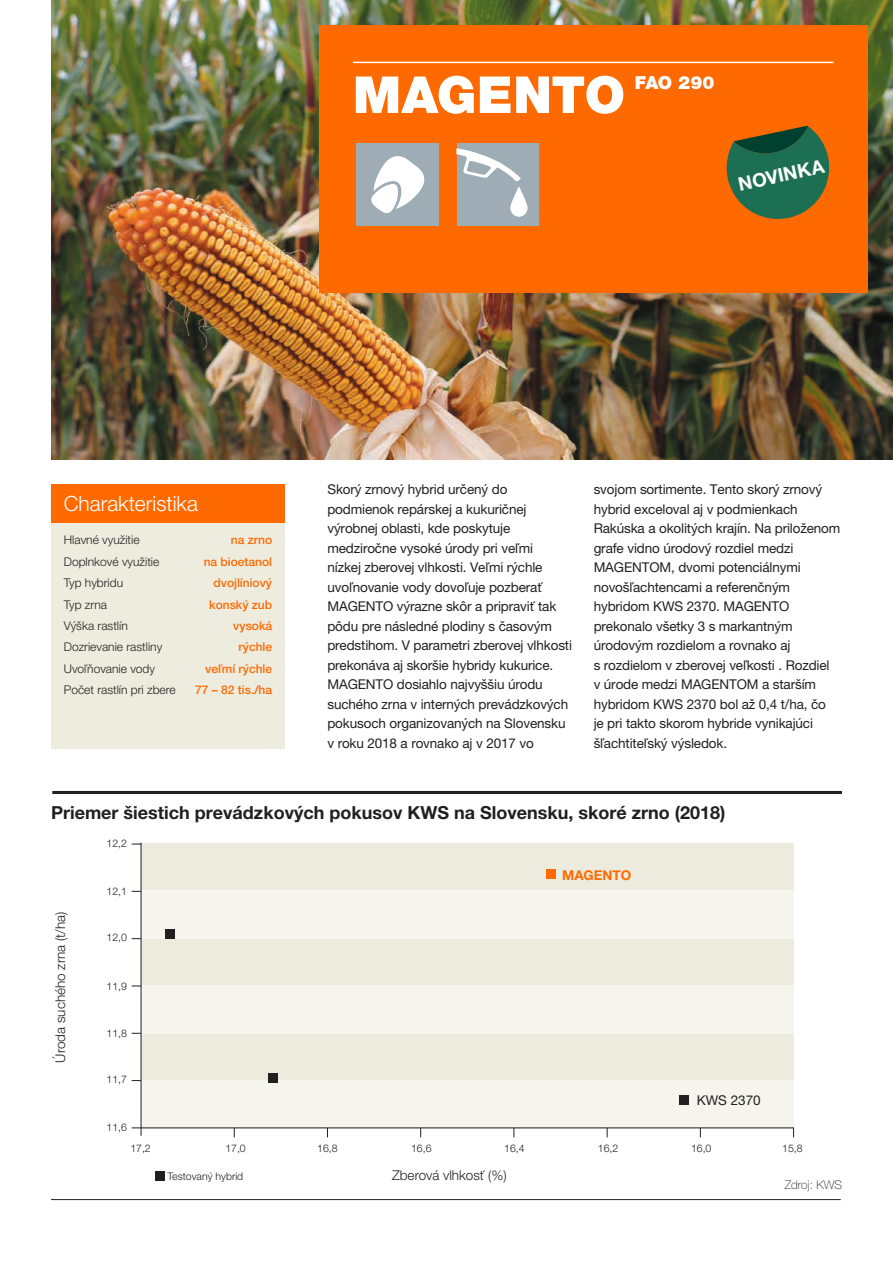
<style>
.page{position:relative;width:893px;height:1263px;background:#fff}
.page>*{position:absolute;margin:0;border:0;box-sizing:border-box;transform-origin:0 0}
.t1{font:900 51px "Helvetica Neue LT Pro";letter-spacing:-.005em;color:#fff}
.t2{font:300 21px "Helvetica Neue LT Pro";color:#fff}
.t3{font:700 18.9px "Helvetica Neue LT Pro";color:#fff}
.t4{font:700 18px "Helvetica Neue LT Pro";color:#231f20}
.t5{font:900 18px "Helvetica Neue LT Pro";letter-spacing:-.01em;color:#fff}
.t6{font:13.5px/19.5px "Helvetica Neue LT Pro";letter-spacing:-.01em;color:#231f20}
.t7{font:300 13.5px "Helvetica Neue LT Pro";color:#231f20}
.t8{font:700 13.5px "Helvetica Neue LT Pro";color:#ff6a00}
.t9{font:300 12px "Helvetica Neue LT Pro";color:#231f20}
.t10{font:500 12px "Helvetica Neue LT Pro";color:#ff6a00}
.t11{font:100 12px "Helvetica Neue LT Pro";color:#231f20}
.t12{font:300 10.5px "Helvetica Neue LT Pro";color:#231f20}
</style>
<div class="page">
<img style="left:51px;top:0;width:842px;height:459px">
<div style="left:319px;top:26px;width:548px;height:267px;background:#ff6a00"></div>
<div style="left:51px;top:485px;width:234px;height:263px;background:#edecdf"></div>
<div style="left:51px;top:485px;width:234px;height:38px;background:#ff6a00"></div>
<hr style="left:353px;top:62px;width:480px;height:1px;background:#fff">
<svg style="left:726px;top:126px;width:104px;height:93px"></svg>
<hr style="left:52px;top:791px;width:790px;height:3px;background:#231f20">
<hr style="left:51px;top:1199px;width:790px;height:1px;background:#231f20">
<div style="left:155px;top:1171px;width:10px;height:10px;background:#231f20"></div>
<div style="left:141px;top:843px;width:653px;height:285px;background:#ecebde"></div>
<div style="left:141px;top:1080px;width:653px;height:49px;background:#f5f5ee"></div>
<div style="left:141px;top:985px;width:653px;height:48px;background:#f5f5ee"></div>
<div style="left:141px;top:890px;width:653px;height:49px;background:#f5f5ee"></div>
<hr style="left:141px;top:843px;width:1px;height:293px;background:#231f20">
<hr style="left:132px;top:1127px;width:662px;height:1px;background:#231f20">
<div style="left:679px;top:1095px;width:10px;height:9px;background:#231f20"></div>
<div style="left:268px;top:1073px;width:9px;height:10px;background:#231f20"></div>
<div style="left:165px;top:929px;width:10px;height:10px;background:#231f20"></div>
<div style="left:546px;top:869px;width:9px;height:10px;background:#ff6a00"></div>
<div style="left:356px;top:143px;width:83px;height:83px;background:#9dacb5"></div>
<svg style="left:371px;top:156px;width:54px;height:57px"></svg>
<div style="left:457px;top:143px;width:82px;height:83px;background:#9dacb5"></div>
<svg style="left:457px;top:148px;width:71px;height:69px"></svg>
<h1 class="t1" style="left:353px;top:64px;width:274px">MAGENTO</h1>
<h3 class="t5" style="left:635px;top:72px;width:81px">FAO 290</h3>
<h3 class="t3" style="left:736px;top:173px;width:89px;rotate:-12deg">NOVINKA</h3>
<h2 class="t2" style="left:64px;top:490px;width:136px">Charakteristika</h2>
<p class="t9" style="left:64px;top:533px;width:77px">Hlavné využitie</p>
<p class="t10" style="left:231px;top:533px;width:43px">na zrno</p>
<p class="t9" style="left:64px;top:554px;width:97px">Doplnkové využitie</p>
<p class="t10" style="left:204px;top:554px;width:70px">na bioetanol</p>
<p class="t9" style="left:64px;top:575px;width:61px">Typ hybridu</p>
<p class="t10" style="left:213px;top:576px;width:60px">dvojlíniový</p>
<p class="t9" style="left:64px;top:597px;width:45px">Typ zrna</p>
<p class="t10" style="left:209px;top:597px;width:64px">konský zub</p>
<p class="t9" style="left:64px;top:618px;width:66px">Výška rastlín</p>
<p class="t10" style="left:233px;top:618px;width:40px">vysoká</p>
<p class="t9" style="left:64px;top:640px;width:100px">Dozrievanie rastliny</p>
<p class="t10" style="left:239px;top:640px;width:35px">rýchle</p>
<p class="t9" style="left:64px;top:661px;width:93px">Uvoľňovanie vody</p>
<p class="t10" style="left:205px;top:661px;width:68px">veľmí rýchle</p>
<p class="t9" style="left:64px;top:682px;width:113px">Počet rastlín pri zbere</p>
<p class="t10" style="left:195px;top:683px;width:78px">77 – 82 tis./ha</p>
<p class="t6" style="left:327px;top:480px;width:246px">Skorý zrnový hybrid určený do podmienok repárskej a kukuričnej výrobnej oblasti, kde poskytuje medziročne vysoké úrody pri veľmi<br>nízkej zberovej vlhkosti. Veľmi rýchle uvoľnovanie vody dovoľuje pozberať MAGENTO výrazne skôr a pripraviť tak pôdu pre následné plodiny s časovým predstihom. V parametri zberovej vlhkosti prekonáva aj skoršie hybridy kukurice.<br>MAGENTO dosiahlo najvyššiu úrodu suchého zrna v interných prevádzkových pokusoch organizovaných na Slovensku v roku 2018 a rovnako aj v 2017 vo</p>
<p class="t6" style="left:594px;top:480px;width:248px">svojom sortimente. Tento skorý zrnový hybrid exceloval aj v podmienkach Rakúska a okolitých krajín. Na priloženom grafe vidno úrodový rozdiel medzi MAGENTOM, dvomi potenciálnymi novošľachtencami a referenčným hybridom KWS 2370. MAGENTO prekonalo všetky 3 s markantným úrodovým rozdielom a rovnako aj<br>s rozdielom v zberovej veľkosti . Rozdiel<br>v úrode medzi MAGENTOM a starším hybridom KWS 2370 bol až 0,4 t/ha, čo<br>je pri takto skorom hybride vynikajúci šľachtiteľský výsledok.</p>
<h3 class="t4" style="left:51px;top:802px;width:676px">Priemer šiestich prevádzkových pokusov KWS na Slovensku, skoré zrno (2018)</h3>
<p class="t7" style="left:52px;top:1062px;width:152px;rotate:-90deg">Úroda suchého zrna (t/ha)</p>
<p class="t12" style="left:107px;top:837px;width:22px">12,2</p>
<p class="t12" style="left:107px;top:884px;width:22px">12,1</p>
<p class="t12" style="left:107px;top:931px;width:22px">12,0</p>
<p class="t12" style="left:107px;top:979px;width:22px">11,9</p>
<p class="t12" style="left:107px;top:1026px;width:22px">11,8</p>
<p class="t12" style="left:107px;top:1073px;width:22px">11,7</p>
<p class="t12" style="left:107px;top:1121px;width:22px">11,6</p>
<p class="t8" style="left:562px;top:866px;width:71px">MAGENTO</p>
<p class="t6" style="left:697px;top:1090px;width:66px">KWS 2370</p>
<p class="t12" style="left:130px;top:1142px;width:22px">17,2</p>
<p class="t12" style="left:225px;top:1142px;width:22px">17,0</p>
<p class="t12" style="left:317px;top:1142px;width:22px">16,8</p>
<p class="t12" style="left:411px;top:1142px;width:22px">16,6</p>
<p class="t12" style="left:504px;top:1142px;width:22px">16,4</p>
<p class="t12" style="left:598px;top:1142px;width:22px">16,2</p>
<p class="t12" style="left:691px;top:1142px;width:22px">16,0</p>
<p class="t12" style="left:782px;top:1142px;width:22px">15,8</p>
<p class="t12" style="left:168px;top:1170px;width:77px">Testovaný hybrid</p>
<p class="t7" style="left:392px;top:1166px;width:116px">Zberová vlhkosť (%)</p>
<p class="t11" style="left:785px;top:1178px;width:59px">Zdroj: KWS</p>
</div>
